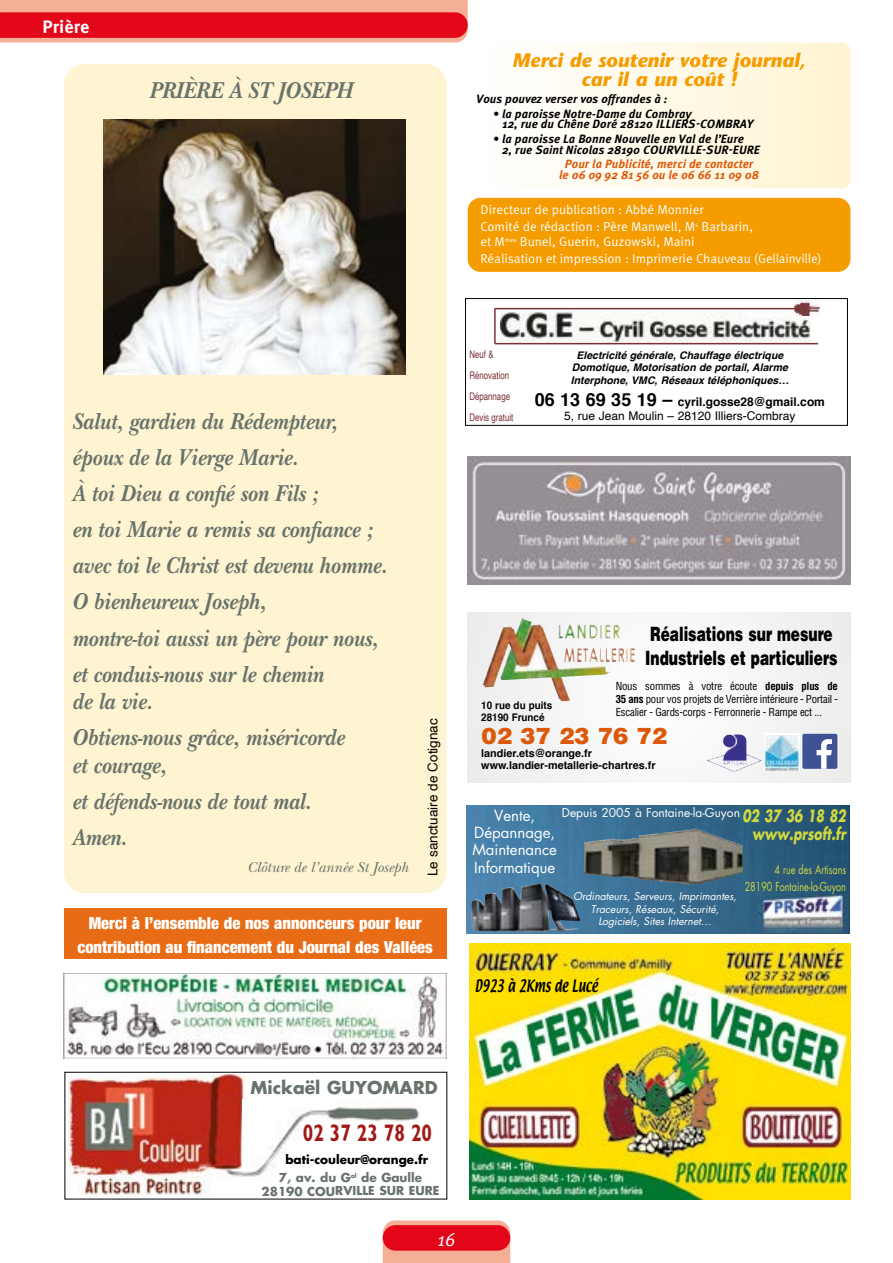
<style>
.page{position:relative;width:893px;height:1263px;background:#fff}
.page>*{position:absolute;margin:0;border:0;box-sizing:border-box;transform-origin:0 0}
.t1{font:italic 700 24px/36.2px "New Baskerville";color:#68736b;scale:.9 1}
.t2{font:700 24px "Gill Sans";color:#a01a16;scale:.8 1}
.t3{font:900 22.8px "Helvetica";color:#dd590a}
.t4{font:900 19.8px/24px "Helvetica";color:#000;scale:.7 1}
.t5{font:italic 700 19.5px/19.5px "Stone Sans";color:#f59c00;text-align:center}
.t6{font:18.9px "Meta OT Norm Ita";color:#fff;scale:.95 1}
.t7{font:700 18px "Meta OT";color:#fff}
.t8{font:700 17.25px "Futura";color:#68736b}
.t9{font:900 condensed 16.5px/24px "Helvetica Neue";color:#fff;text-align:center}
.t10{font:italic 700 16.5px/17.2px "Futura";color:#d1d93e;text-align:center;scale:.75 1}
.t11{font:15px/17.2px "Futura";color:#fff;text-align:center}
.t12{font:italic 15px "New Baskerville";color:#68736b}
.t13{font:15px "Textile";color:#000;scale:.73 1}
.t14{font:13.5px "Helvetica";color:#000}
.t15{font:12.9px/17.1px "Meta OT Norm";color:#fff}
.t16{font:italic 700 12px/10.5px "Meta OT";color:#000}
.t17{font:12px/14.4px "Helvetica";color:#000;text-align:center}
.t18{font:italic 700 12px/10.5px "Meta OT";color:#dd590a;text-align:center}
.t19{font:700 12px/17.7px "Futura";color:#000;text-align:center}
.t20{font:12px/17.2px "Futura";color:#d1d93e;text-align:right;scale:.75 1}
.t21{font:12px "Futura";color:#fff}
.t22{font:700 12px "Futura";color:#68736b}
.t23{font:condensed 10.8px/12.9px "Helvetica";letter-spacing:-.02em;color:#000;text-align:justify}
.t24{font:700 10.8px/12px "Helvetica";color:#000}
.t25{font:italic 700 10.5px/12.6px "Helvetica";color:#000;text-align:center}
.t26{font:italic 10.5px/12.8px "Futura";color:#fff;text-align:center}
.t27{font:10.5px/21.1px "Helvetica";color:#7b3138;scale:.75 1}
.t28{font:700 10.5px/12px "Helvetica";color:#000;scale:.94 1}
.s1{font-weight:700;font-size:18px}
.s2{font-weight:700}
.s3{color:#68736b}
</style>
<div class="page">
<div style="left:64px;top:908px;width:382px;height:50px;background:#e86c16"></div>
<svg style="left:383px;top:1220px;width:127px;height:43px;background:#f5ac97"></svg>
<div style="left:383px;top:1225px;width:127px;height:25px;background:#e30518;border-radius:13px"></div>
<svg style="left:563px;top:43px;width:287px;height:145px"></svg>
<div style="left:468px;top:198px;width:382px;height:74px;background:#f59c00;border-radius:13px"></div>
<div style="left:64px;top:64px;width:382px;height:829px;background:#fff4d1;border-radius:21px"></div>
<svg style="left:0;top:0;width:468px;height:43px;background:#ea4b4d"></svg>
<img style="left:103px;top:119px;width:302px;height:256px">
<img style="left:468px;top:457px;width:382px;height:127px">
<img style="left:469px;top:944px;width:381px;height:255px">
<img style="left:63px;top:973px;width:383px;height:85px">
<svg style="left:468px;top:612px;width:383px;height:170px"></svg>
<img style="left:483px;top:619px;width:38px;height:68px">
<div style="left:802px;top:734px;width:35px;height:35px;background:#3e5294;border-radius:2px"></div>
<svg style="left:816px;top:739px;width:16px;height:30px"></svg>
<img style="left:725px;top:734px;width:12px;height:19px">
<svg style="left:764px;top:734px;width:35px;height:37px"></svg>
<img style="left:764px;top:735px;width:35px;height:35px">
<img style="left:467px;top:805px;width:382px;height:128px">
<img style="left:477px;top:884px;width:60px;height:29px">
<img style="left:584px;top:830px;width:106px;height:45px">
<img style="left:68px;top:1075px;width:177px;height:122px">
<img style="left:243px;top:1099px;width:177px;height:79px">
<img style="left:500px;top:311px;width:310px;height:31px">
<div style="left:465px;top:298px;width:383px;height:128px;border:1px solid #000"></div>
<div style="left:793px;top:300px;width:30px;height:18px;background:#fff"></div>
<img style="left:793px;top:301px;width:27px;height:15px">
<hr style="left:495px;top:308px;width:306px;height:1px;background:#7b3138">
<hr style="left:495px;top:343px;width:323px;height:1px;background:#7b3138">
<hr style="left:494px;top:308px;width:2px;height:36px;background:#7b3138">
<p class="t7" style="left:43px;top:15px;width:48px">Prière</p>
<p class="t1" style="left:149px;top:73px;width:228px">PRIÈRE À ST JOSEPH</p>
<p class="t5" style="left:512px;top:50px;width:295px">Merci de soutenir votre journal, car il a un coût !</p>
<p class="t16" style="left:476px;top:94px;width:193px">Vous pouvez verser vos offrandes à :</p>
<p class="t16" style="left:502px;top:109px;width:253px;text-indent:-9px">• la paroisse Notre-Dame du Combray<br>12, rue du Chêne Doré 28120 ILLIERS-COMBRAY</p>
<p class="t16" style="left:502px;top:134px;width:259px;text-indent:-9px">• la paroisse La Bonne Nouvelle en Val de l’Eure<br>2, rue Saint Nicolas 28190 COURVILLE-SUR-EURE</p>
<p class="t18" style="left:559px;top:159px;width:201px">Pour la Publicité, merci de contacter le 06 09 92 81 56 ou le 06 66 11 09 08</p>
<p class="t15" style="left:481px;top:201px;width:274px">Directeur de publication : Abbé Monnier<br>Comité de rédaction : Père Manwell, M<sup>s</sup> Barbarin,</p>
<p class="t15" style="left:481px;top:233px;width:343px">et M<sup>mes</sup> Bunel, Guerin, Guzowski, Maini<br>Réalisation et impression : Imprimerie Chauveau (Gellainville)</p>
<p class="t1" style="left:72px;top:403px;width:351px">Salut, gardien du Rédempteur, époux de la Vierge Marie.<br>À toi Dieu a confié son Fils ;<br>en toi Marie a remis sa confiance ; avec toi le Christ est devenu homme.<br>O bienheureux Joseph,<br>montre-toi aussi un père pour nous, et conduis-nous sur le chemin</p>
<p class="t1" style="left:72px;top:684px;width:304px">de la vie.<br>Obtiens-nous grâce, miséricorde</p>
<p class="t1" style="left:72px;top:747px;width:267px">et courage,<br>et défends-nous de tout mal.<br>Amen.</p>
<p class="t12" style="left:247px;top:858px;width:162px">Clôture de l’année St Joseph</p>
<p class="t14" style="left:422px;top:876px;width:159px;rotate:-90deg">Le sanctuaire de Cotignac</p>
<p class="t9" style="left:77px;top:910px;width:357px">Merci à l’ensemble de nos annonceurs pour leur contribution au financement du Journal des Vallées</p>
<p class="t27" style="left:469px;top:344px;width:60px">Neuf &amp;<br>Rénovation<br>Dépannage<br>Devis gratuit</p>
<p class="t25" style="left:571px;top:349px;width:219px">Electricité générale, Chauffage électrique<br>Domotique, Motorisation de portail, Alarme<br>Interphone, VMC, Réseaux téléphoniques…</p>
<p class="t17" style="left:535px;top:395px;width:292px"><span class="s1">06 13 69 35 19 –</span> <span class="s2">cyril.gosse28@gmail.com<br></span>5, rue Jean Moulin – 28120 Illiers-Combray</p>
<p class="t4" style="left:645px;top:621px;width:276px">Réalisations sur mesure<br>Industriels et particuliers</p>
<p class="t23" style="left:616px;top:680px;width:224px">Nous sommes à votre écoute <span class="s2">depuis plus de 35 ans</span> pour vos projets de Verrière intérieure - Portail - Escalier - Gards-corps - Ferronnerie - Rampe ect ...</p>
<p class="t28" style="left:481px;top:699px;width:77px">10 rue du puits<br>28190 Fruncé</p>
<p class="t3" style="left:482px;top:721px;width:187px">02 37 23 76 72</p>
<p class="t24" style="left:481px;top:748px;width:176px">landier.ets@orange.fr www.landier-metallerie-chartres.fr</p>
<p class="t11" style="left:472px;top:807px;width:86px">Vente,<br>Dépannage,<br>Maintenance<br>Informatique</p>
<p class="t21" style="left:562px;top:805px;width:180px">Depuis 2005 à Fontaine-la-Guyon</p>
<p class="t26" style="left:573px;top:890px;width:165px">Ordinateurs, Serveurs, Imprimantes,<br>Traceurs, Réseaux, Sécurité,<br>Logiciels, Sites Internet…</p>
<p class="t10" style="left:742px;top:807px;width:140px">02 37 36 18 82 www.prsoft.fr</p>
<p class="t20" style="left:745px;top:861px;width:137px">4 rue des Artisans<br>28190 Fontaine-la-Guyon</p>
<p class="t13" style="left:475px;top:975px;width:170px">D923 à 2Kms de Lucé</p>
<p class="t8" style="left:251px;top:1076px;width:189px">Mickaël GUYOMARD</p>
<p class="t2" style="left:303px;top:1119px;width:163px">02 37 23 78 20</p>
<p class="t19" style="left:279px;top:1151px;width:151px">bati-couleur@orange.fr<br><span class="s3">7, av. du G</span><sup>al</sup> <span class="s3">de Gaulle</span></p>
<p class="t22" style="left:262px;top:1183px;width:179px">28190 COURVILLE SUR EURE</p>
<p class="t6" style="left:437px;top:1228px;width:21px">16</p>
</div>
